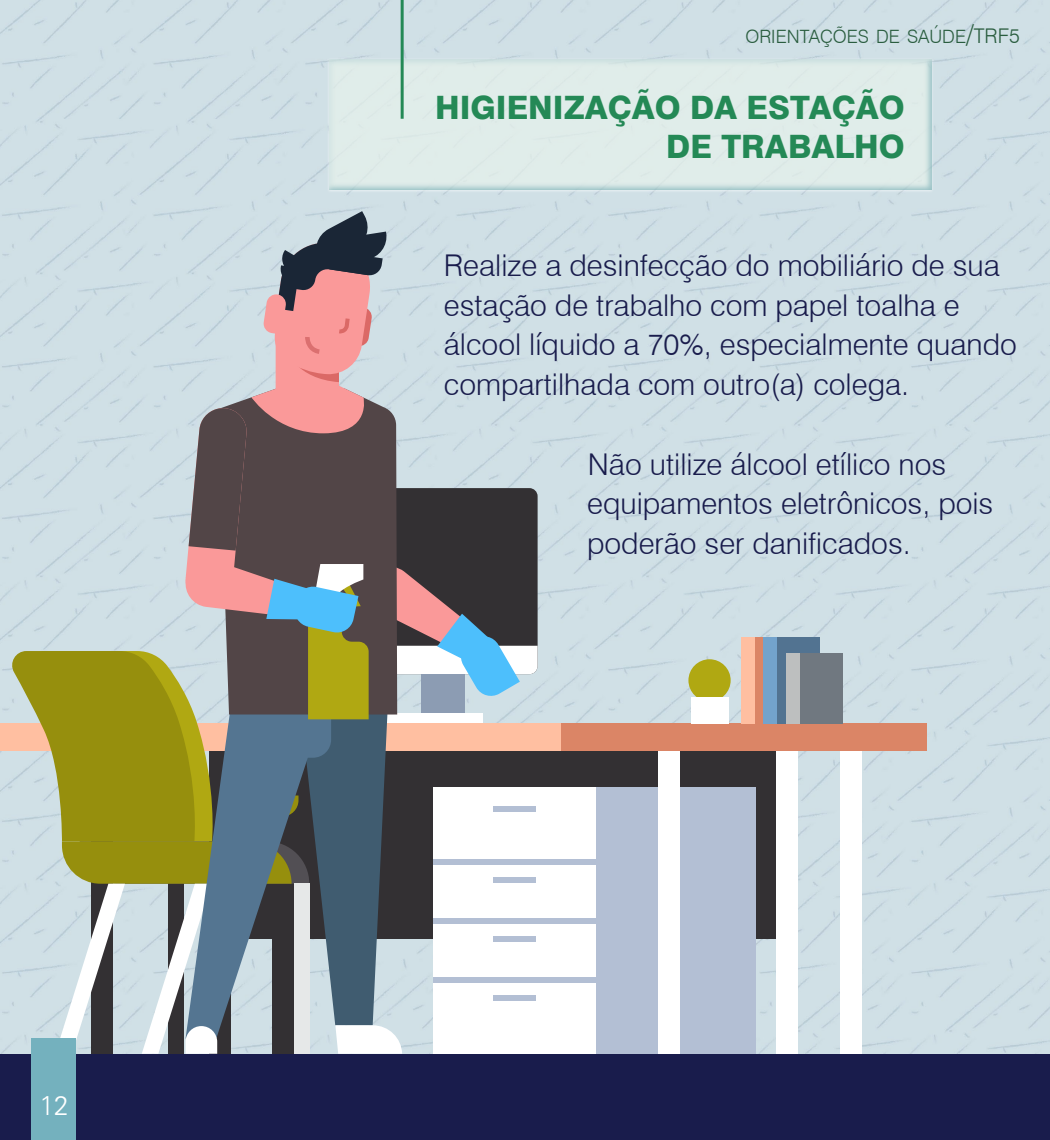
<style>
.page{position:relative;width:1050px;height:1140px;background:#fff}
.page>*{position:absolute;margin:0;border:0;box-sizing:border-box;transform-origin:0 0}
.t1{font:800 32.25px/38.7px "Swiss 721 BT";color:#248956;text-align:right}
.t2{font:300 30px/39.8px "Swiss 721 BT";color:#191c4c}
.t3{font:300 26.25px "Zurich BT";color:#fff}
.t4{font:300 18.38px "Swiss 721 BT";color:#2a5d3f}
.s1{font-size:26.25px}
.s2{font-size:20.25px}
</style>
<div class="page">
<div style="left:0;top:0;width:1050px;height:1055px;background:#d0e0e6"></div>
<div style="left:209px;top:751px;width:589px;height:188px;background:#333033"></div>
<div style="left:0;top:724px;width:927px;height:27px;background:#ffbfa1"></div>
<div style="left:595px;top:787px;width:161px;height:267px;background:#b3bfd4"></div>
<div style="left:433px;top:787px;width:162px;height:267px;background:#fff"></div>
<div style="left:433px;top:859px;width:162px;height:6px;background:#b3bfd4"></div>
<div style="left:433px;top:918px;width:162px;height:6px;background:#b3bfd4"></div>
<div style="left:433px;top:977px;width:162px;height:5px;background:#b3bfd4"></div>
<div style="left:561px;top:724px;width:366px;height:27px;background:#db8566"></div>
<div style="left:659px;top:751px;width:21px;height:303px;background:#fff"></div>
<div style="left:776px;top:751px;width:22px;height:303px;background:#fff"></div>
<div style="left:840px;top:751px;width:21px;height:303px;background:#fff"></div>
<div style="left:688px;top:659px;width:43px;height:42px;background:#b0a812;border-radius:50%"></div>
<div style="left:691px;top:697px;width:37px;height:27px;background:#fff"></div>
<svg style="left:754px;top:637px;width:10px;height:87px"></svg>
<div style="left:741px;top:637px;width:13px;height:87px;background:#ffbfa1"></div>
<div style="left:764px;top:637px;width:56px;height:87px;background:#527391"></div>
<div style="left:764px;top:637px;width:13px;height:87px;background:#73a3cc"></div>
<div style="left:787px;top:653px;width:56px;height:71px;background:#707880"></div>
<div style="left:787px;top:653px;width:13px;height:71px;background:#bdbfbf"></div>
<svg style="left:9px;top:211px;width:529px;height:843px;background:#a4a8a2"></svg>
<div style="left:0;top:1055px;width:1050px;height:85px;background:#191c4c"></div>
<div style="left:32px;top:1039px;width:44px;height:101px;background:#74b1be"></div>
<div style="left:323px;top:54px;width:616px;height:138px;background:#5ca1ae;opacity:.75"></div>
<hr style="left:401px;top:0;width:3px;height:119px;background:#248956">
<p class="t3" style="left:39px;top:1090px;width:31px">12</p>
<p class="t4" style="left:746px;top:26px;width:276px">ORIENTAÇÕES DE SAÚDE<span class="s1">/</span><span class="s2">TRF5</span></p>
<p class="t1" style="left:435px;top:88px;width:471px">HIGIENIZAÇÃO DA ESTAÇÃO<br>DE TRABALHO</p>
<p class="t2" style="left:444px;top:245px;width:574px">Realize a desinfecção do mobiliário de sua estação de trabalho com papel toalha e álcool líquido a 70%, especialmente quando compartilhada com outro(a) colega.</p>
<p class="t2" style="left:587px;top:444px;width:408px">Não utilize álcool etílico nos equipamentos eletrônicos, pois poderão ser danificados.</p>
</div>
